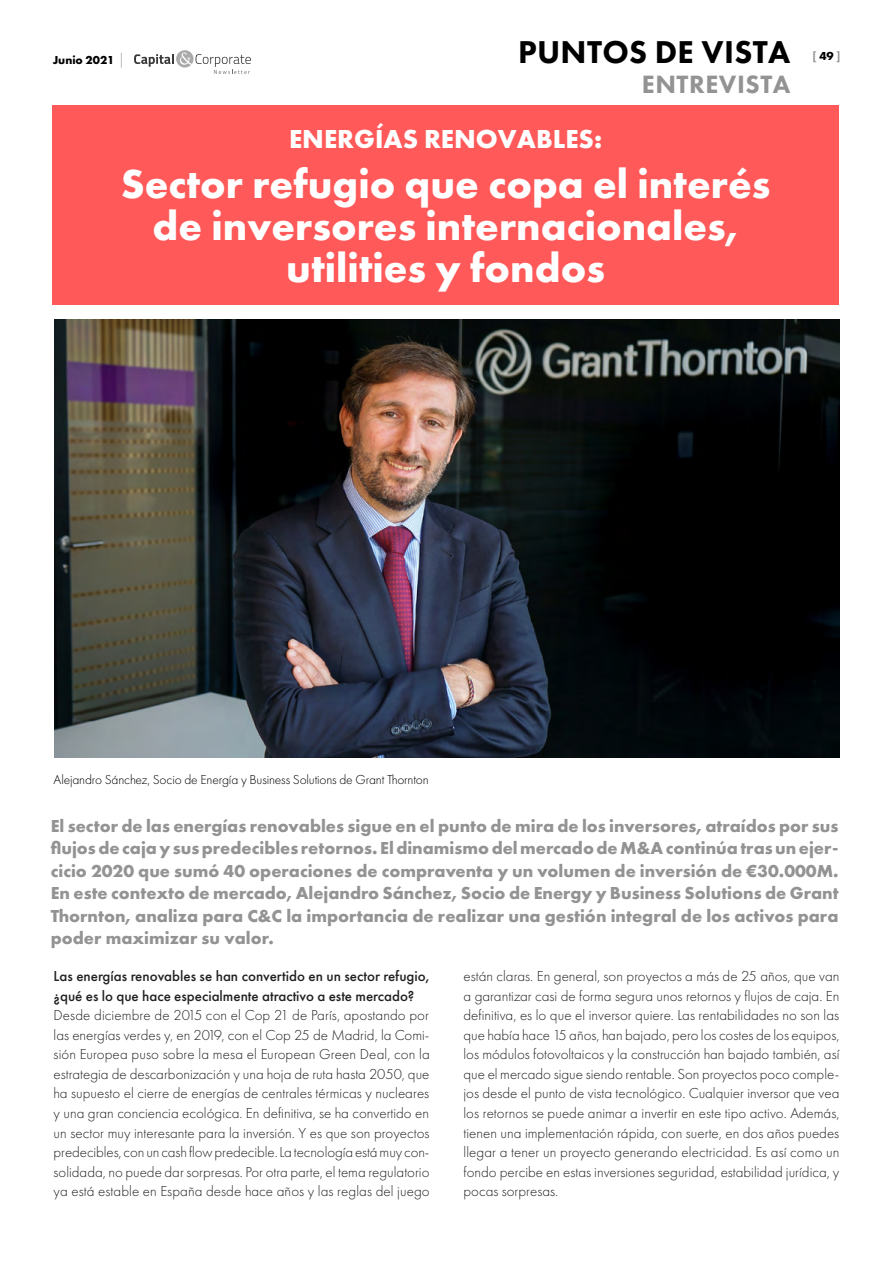
<style>
.page{position:relative;width:893px;height:1263px;background:#fff}
.page>*{position:absolute;margin:0;border:0;box-sizing:border-box;transform-origin:0 0}
.t1{font:700 42px/42px "Futura PT";color:#fff;text-align:center}
.t2{font:800 32.7px "Futura PT";letter-spacing:.01em;color:#000}
.t3{font:700 27px "Futura PT";color:#fff}
.t4{font:800 25.95px "Futura PT";letter-spacing:.02em;color:#939393}
.t5{font:700 18px/22.5px "Futura PT";color:#939393;text-align:justify}
.t6{font:300 15px/19.6px "Futura PT";color:#212121;text-align:justify}
.t7{font:500 15px/19.6px "Futura PT";color:#212121}
.t8{font:300 13.5px "Futura PT";letter-spacing:-.01em;color:#000}
.t9{font:700 12px "Futura PT";color:#000}
.t10{font:700 12px "Futura PT";color:#939393}
.s1{font-weight:300;font-size:15px;color:#939393}
.s2{color:#000}
</style>
<div class="page">
<svg style="left:134px;top:50px;width:117px;height:24px"></svg>
<img style="left:54px;top:320px;width:786px;height:438px">
<div style="left:52px;top:105px;width:787px;height:199px;background:#ff5959"></div>
<p class="t9" style="left:53px;top:52px;width:74px">Junio 2021 <span class="s1">|</span></p>
<h2 class="t2" style="left:518px;top:32px;width:274px">PUNTOS DE VISTA</h2>
<h3 class="t4" style="left:642px;top:68px;width:150px">ENTREVISTA</h3>
<p class="t3" style="left:289px;top:121px;width:315px">ENERGÍAS RENOVABLES:</p>
<p class="t1" style="left:121px;top:162px;width:651px">Sector refugio que copa el interés</p>
<p class="t1" style="left:153px;top:204px;width:587px">de inversores internacionales, utilities y fondos</p>
<p class="t10" style="left:813px;top:49px;width:29px">[<span class="s2">49</span>]</p>
<p class="t8" style="left:54px;top:772px;width:377px">Alejandro Sánchez, Socio de Energía y Business Solutions de Grant Thornton</p>
<p class="t5" style="left:51px;top:814px;width:789px">El sector de las energías renovables sigue en el punto de mira de los inversores, atraídos por sus flujos de caja y sus predecibles retornos. El dinamismo del mercado de M&amp;A continúa tras un ejer&shy;cicio 2020 que sumó 40 operaciones de compraventa y un volumen de inversión de €30.000M.<br>En este contexto de mercado, Alejandro Sánchez, Socio de Energy y Business Solutions de Grant Thornton, analiza para C&amp;C la importancia de realizar una gestión integral de los activos para poder maximizar su valor.</p>
<p class="t7" style="left:54px;top:966px;width:377px">Las energías renovables se han convertido en un sector refugio, ¿qué es lo que hace especialmente atractivo a este mercado?</p>
<p class="t6" style="left:54px;top:1005px;width:378px">Desde diciembre de 2015 con el Cop 21 de París, apostando por las energías verdes y, en 2019, con el Cop 25 de Madrid, la Comi&shy;sión Europea puso sobre la mesa el European Green Deal, con la estrategia de descarbonización y una hoja de ruta hasta 2050, que ha supuesto el cierre de energías de centrales térmicas y nucleares y una gran conciencia ecológica. En definitiva, se ha convertido en un sector muy interesante para la inversión. Y es que son proyectos predecibles, con un cash flow predecible. La tecnología está muy con&shy;solidada, no puede dar sorpresas. Por otra parte, el tema regulatorio ya está estable en España desde hace años y las reglas del juego</p>
<p class="t6" style="left:463px;top:966px;width:377px">están claras. En general, son proyectos a más de 25 años, que van a garantizar casi de forma segura unos retornos y flujos de caja. En definitiva, es lo que el inversor quiere. Las rentabilidades no son las que había hace 15 años, han bajado, pero los costes de los equipos, los módulos fotovoltaicos y la construcción han bajado también, así que el mercado sigue siendo rentable. Son proyectos poco comple&shy;jos desde el punto de vista tecnológico. Cualquier inversor que vea los retornos se puede animar a invertir en este tipo activo. Además, tienen una implementación rápida, con suerte, en dos años puedes llegar a tener un proyecto generando electricidad. Es así como un fondo percibe en estas inversiones seguridad, estabilidad jurídica, y pocas sorpresas.</p>
</div>
